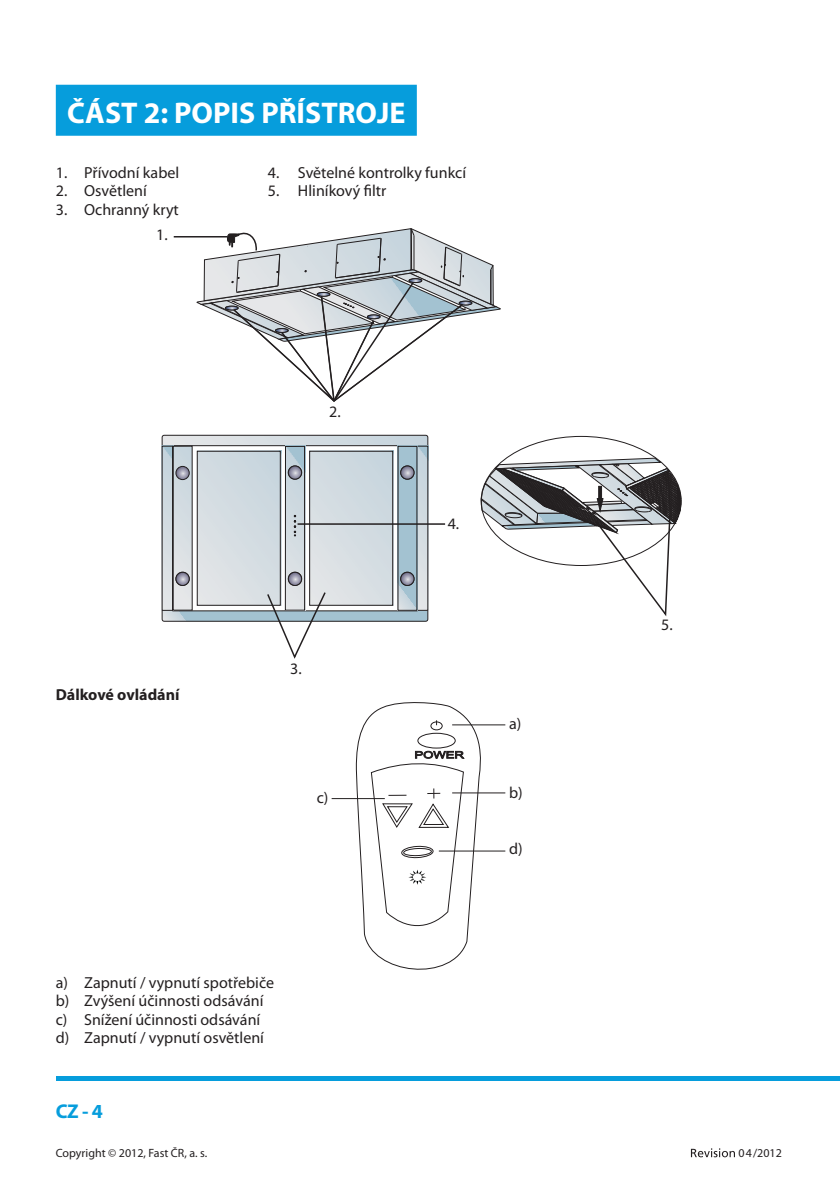
<style>
.page{position:relative;width:840px;height:1194px;background:#fff}
.page>*{position:absolute;margin:0;border:0;box-sizing:border-box;transform-origin:0 0}
.t1{font:700 30px "Myriad Pro";color:#fff}
.t2{font:700 20px "Myriad Pro";color:#069ddc}
.t3{font:16px/18.4px "Myriad Pro";color:#231f20}
.t4{font:700 16px "Myriad Pro";color:#231f20}
.t5{font:12px "Myriad Pro";color:#231f20}
</style>
<div class="page">
<div style="left:56px;top:1076px;width:784px;height:5px;background:#069ddc"></div>
<svg style="left:691px;top:1148px;width:44px;height:9px"></svg>
<div style="left:56px;top:85px;width:361px;height:51px;background:#069ddc"></div>
<div style="left:161px;top:446px;width:12px;height:165px;background:#929699"></div>
<hr style="left:297px;top:523px;width:148px;height:2px;background:#231f20">
<svg style="left:162px;top:435px;width:266px;height:224px"></svg>
<hr style="left:174px;top:236px;width:54px;height:1px;background:#231f20">
<svg style="left:197px;top:228px;width:303px;height:174px"></svg>
<svg style="left:481px;top:458px;width:200px;height:159px"></svg>
<hr style="left:452px;top:724px;width:53px;height:1px;background:#231f20">
<hr style="left:452px;top:792px;width:53px;height:1px;background:#231f20">
<hr style="left:439px;top:850px;width:66px;height:1px;background:#231f20">
<hr style="left:331px;top:798px;width:54px;height:1px;background:#231f20">
<svg style="left:356px;top:702px;width:125px;height:267px"></svg>
<h1 class="t1" style="left:67px;top:96px;width:340px">ČÁST 2: POPIS PŘÍSTROJE</h1>
<p class="t3" style="left:56px;top:164px;width:125px">1. Přívodní kabel</p>
<p class="t3" style="left:268px;top:164px;width:200px">4. Světelné kontrolky funkcí</p>
<p class="t3" style="left:56px;top:182px;width:92px">2. Osvětlení</p>
<p class="t3" style="left:268px;top:182px;width:120px">5. Hliníkový filtr</p>
<p class="t3" style="left:156px;top:197px;width:24px;line-height:25.8px;text-indent:-100px">3. Ochranný kryt<br>1.</p>
<p class="t3" style="left:329px;top:403px;width:13px">2.</p>
<p class="t4" style="left:56px;top:686px;width:125px">Dálkové ovládání</p>
<p class="t3" style="left:290px;top:660px;width:13px">3.</p>
<p class="t3" style="left:317px;top:789px;width:13px">c)</p>
<p class="t3" style="left:56px;top:974px;width:220px">a) Zapnutí / vypnutí spotřebiče b) Zvýšení účinnosti odsávání c) Snížení účinnosti odsávání d) Zapnutí / vypnutí osvětlení</p>
<p class="t3" style="left:447px;top:515px;width:13px">4.</p>
<p class="t3" style="left:509px;top:715px;width:14px">a)</p>
<p class="t3" style="left:509px;top:784px;width:15px">b)</p>
<p class="t3" style="left:509px;top:839px;width:15px">d)</p>
<p class="t3" style="left:661px;top:616px;width:13px">5.</p>
<p class="t2" style="left:56px;top:1100px;width:49px">CZ - 4</p>
<p class="t5" style="left:56px;top:1147px;width:153px">Copyright © 2012, Fast ČR, a. s.</p>
<p class="t5" style="left:738px;top:1147px;width:45px">04/2012</p>
</div>
